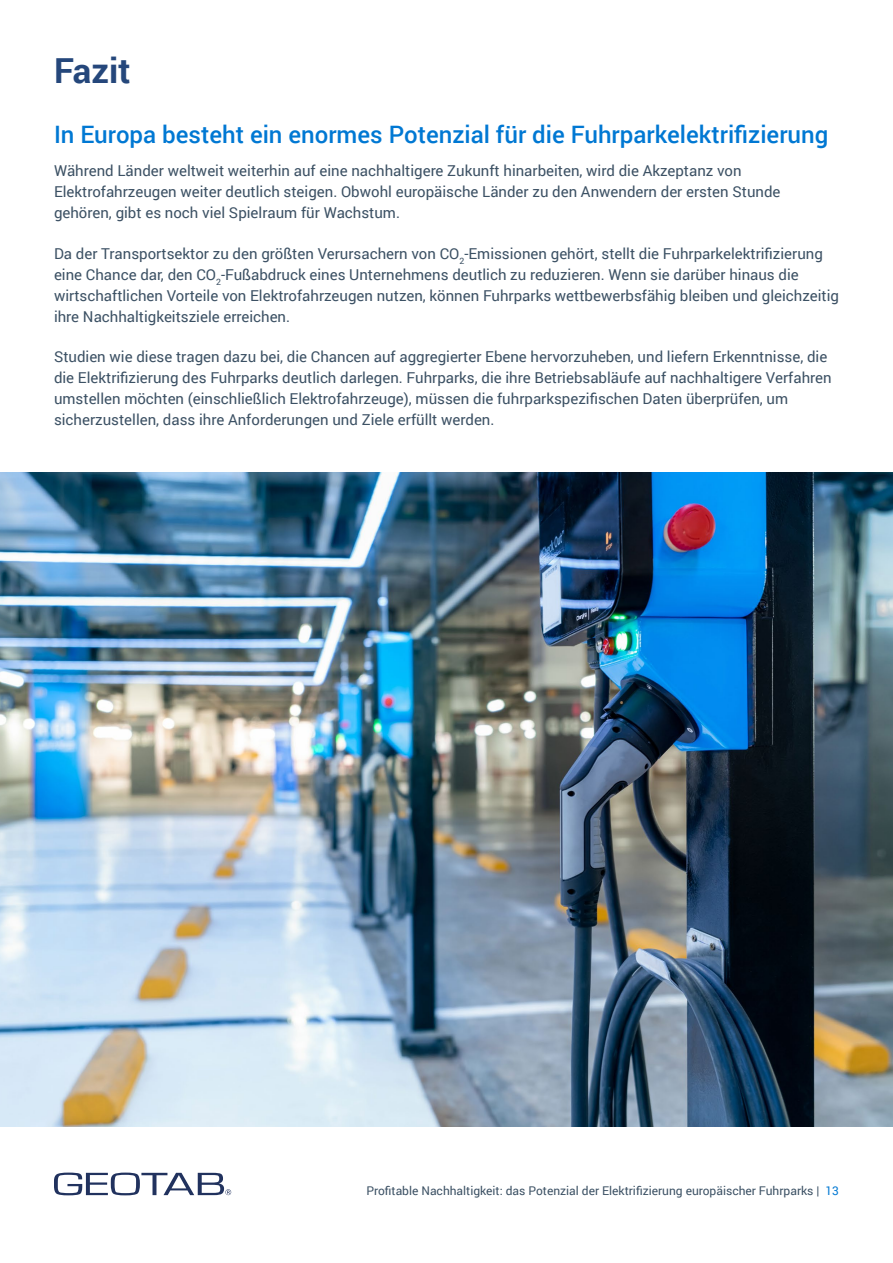
<style>
.page{position:relative;width:893px;height:1263px;background:#fff}
.page>*{position:absolute;margin:0;border:0;box-sizing:border-box;transform-origin:0 0}
.Heading_2__H2{font:700 34.5px "Roboto";color:#25477b}
.Heading_3__H3{font:500 24px "Roboto";color:#0078d3}
.Body_Copy__P{font:15px/21px "Roboto";color:#3c5164}
.t1{font:12px "Roboto";color:#3c5164}
.s1{color:#0078d3}
</style>
<div class="page">
<svg style="left:54px;top:1172px;width:177px;height:23px"></svg>
<img style="left:0;top:473px;width:893px;height:653px">
<h2 class="Heading_2__H2" style="left:54px;top:46px;width:78px">Fazit</h2>
<h3 class="Heading_3__H3" style="left:54px;top:117px;width:776px">In Europa besteht ein enormes Potenzial für die Fuhrparkelektrifizierung</h3>
<p class="Body_Copy__P" style="left:54px;top:160px;width:728px">Während Länder weltweit weiterhin auf eine nachhaltigere Zukunft hinarbeiten, wird die Akzeptanz von<br>Elektrofahrzeugen weiter deutlich steigen. Obwohl europäische Länder zu den Anwendern der ersten Stunde gehören, gibt es noch viel Spielraum für Wachstum.</p>
<p class="Body_Copy__P" style="left:54px;top:242px;width:786px">Da der Transportsektor zu den größten Verursachern von CO<sub>2</sub>-Emissionen gehört, stellt die Fuhrparkelektrifizierung eine Chance dar, den CO<sub>2</sub>-Fußabdruck eines Unternehmens deutlich zu reduzieren. Wenn sie darüber hinaus die wirtschaftlichen Vorteile von Elektrofahrzeugen nutzen, können Fuhrparks wettbewerbsfähig bleiben und gleichzeitig ihre Nachhaltigkeitsziele erreichen.</p>
<p class="Body_Copy__P" style="left:54px;top:346px;width:779px">Studien wie diese tragen dazu bei, die Chancen auf aggregierter Ebene hervorzuheben, und liefern Erkenntnisse, die die Elektrifizierung des Fuhrparks deutlich darlegen. Fuhrparks, die ihre Betriebsabläufe auf nachhaltigere Verfahren umstellen möchten (einschließlich Elektrofahrzeuge), müssen die fuhrparkspezifischen Daten überprüfen, um sicherzustellen, dass ihre Anforderungen und Ziele erfüllt werden.</p>
<p class="t1" style="left:366px;top:1182px;width:474px">Profitable Nachhaltigkeit: das Potenzial der Elektrifizierung europäischer Fuhrparks | <span class="s1">13</span></p>
</div>
